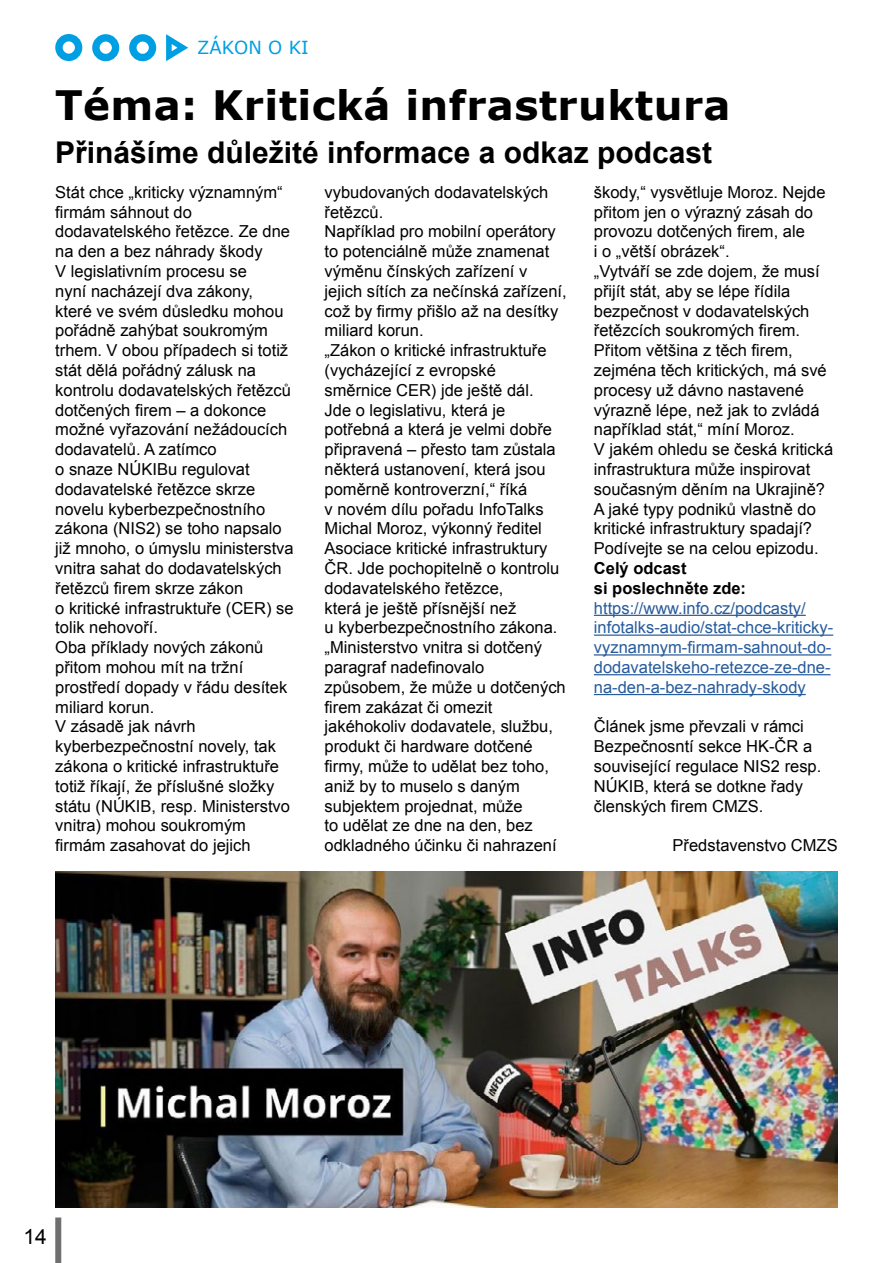
<style>
.page{position:relative;width:893px;height:1263px;background:#fff}
.page>*{position:absolute;margin:0;border:0;box-sizing:border-box;transform-origin:0 0}
.t1{font:700 40.5px "Verdana";letter-spacing:.01em;color:#000}
.t2{font:700 30px "Arial";color:#000}
.t3{font:21px "Arial";color:#000}
.t4{font:18px "Verdana";color:#009fe3}
.t5{font:16.5px/19.8px "Arial";color:#000}
.t6{font:16.5px/19.8px "Arial";color:#275b9b}
.t7{font:700 16.5px "Arial";color:#000}
</style>
<div class="page">
<div style="left:55px;top:1217px;width:6px;height:46px;background:#706f6f"></div>
<div style="left:55px;top:34px;width:27px;height:27px;border:7px solid #009fe3;border-radius:50%"></div>
<div style="left:92px;top:34px;width:27px;height:27px;border:7px solid #009fe3;border-radius:50%"></div>
<div style="left:129px;top:34px;width:27px;height:27px;border:7px solid #009fe3;border-radius:50%"></div>
<svg style="left:166px;top:34px;width:22px;height:27px"></svg>
<hr style="left:594px;top:615px;width:212px;height:1px;background:#275b9b">
<hr style="left:594px;top:634px;width:239px;height:2px;background:#275b9b">
<hr style="left:594px;top:654px;width:237px;height:1px;background:#275b9b">
<hr style="left:594px;top:674px;width:236px;height:1px;background:#275b9b">
<hr style="left:594px;top:694px;width:212px;height:1px;background:#275b9b">
<img style="left:55px;top:871px;width:783px;height:337px">
<p class="t4" style="left:197px;top:36px;width:113px">ZÁKON O KI</p>
<p class="t1" style="left:55px;top:79px;width:677px">Téma: Kritická infrastruktura</p>
<p class="t2" style="left:55px;top:133px;width:658px">Přinášíme důležité informace a odkaz podcast</p>
<p class="t5" style="left:55px;top:182px;width:236px">Stát chce „kriticky významným“ firmám sáhnout do dodavatelského řetězce. Ze dne na den a bez náhrady škody</p>
<p class="t5" style="left:55px;top:261px;width:240px">V legislativním procesu se<br>nyní nacházejí dva zákony, které ve svém důsledku mohou pořádně zahýbat soukromým trhem. V obou případech si totiž stát dělá pořádný zálusk na kontrolu dodavatelských řetězců dotčených firem – a dokonce možné vyřazování nežádoucích dodavatelů. A zatímco<br>o snaze NÚKIBu regulovat dodavatelské řetězce skrze novelu kyberbezpečnostního zákona (NIS2) se toho napsalo již mnoho, o úmyslu ministerstva vnitra sahat do dodavatelských řetězců firem skrze zákon<br>o kritické infrastruktuře (CER) se tolik nehovoří.</p>
<p class="t5" style="left:55px;top:638px;width:234px">Oba příklady nových zákonů přitom mohou mít na tržní prostředí dopady v řádu desítek miliard korun.</p>
<p class="t5" style="left:55px;top:717px;width:236px">V zásadě jak návrh kyberbezpečnostní novely, tak zákona o kritické infrastruktuře totiž říkají, že příslušné složky státu (NÚKIB, resp. Ministerstvo vnitra) mohou soukromým firmám zasahovat do jejich</p>
<p class="t5" style="left:594px;top:182px;width:233px">škody,“ vysvětluje Moroz. Nejde přitom jen o výrazný zásah do provozu dotčených firem, ale<br>i o „větší obrázek“.</p>
<p class="t5" style="left:594px;top:261px;width:234px">„Vytváří se zde dojem, že musí přijít stát, aby se lépe řídila bezpečnost v dodavatelských řetězcích soukromých firem.<br>Přitom většina z těch firem, zejména těch kritických, má své procesy už dávno nastavené výrazně lépe, než jak to zvládá například stát,“ míní Moroz.</p>
<p class="t5" style="left:594px;top:440px;width:241px">V jakém ohledu se česká kritická infrastruktura může inspirovat současným děním na Ukrajině?<br>A jaké typy podniků vlastně do kritické infrastruktury spadají?<br>Podívejte se na celou epizodu.</p>
<p class="t7" style="left:594px;top:557px;width:94px">Celý odcast</p>
<p class="t7" style="left:594px;top:577px;width:154px">si poslechněte zde:</p>
<p class="t6" style="left:594px;top:598px;width:241px">https://www.info.cz/podcasty/ infotalks-audio/stat-chce-kriticky&shy;vyznamnym-firmam-sahnout-do&shy;dodavatelskeho-retezce-ze-dne&shy;na-den-a-bez-nahrady-skody</p>
<p class="t5" style="left:594px;top:717px;width:229px">Článek jsme převzali v rámci<br>Bezpečnosntí sekce HK-ČR a související regulace NIS2 resp.<br>NÚKIB, která se dotkne řady členských firem CMZS.</p>
<p class="t5" style="left:673px;top:836px;width:167px">Představenstvo CMZS</p>
<p class="t5" style="left:325px;top:182px;width:225px">vybudovaných dodavatelských řetězců.</p>
<p class="t5" style="left:325px;top:222px;width:244px">Například pro mobilní operátory to potenciálně může znamenat výměnu čínských zařízení v jejich sítích za nečínská zařízení, což by firmy přišlo až na desítky miliard korun.</p>
<p class="t5" style="left:325px;top:341px;width:236px">„Zákon o kritické infrastruktuře (vycházející z evropské směrnice CER) jde ještě dál.<br>Jde o legislativu, která je potřebná a která je velmi dobře připravená – přesto tam zůstala některá ustanovení, která jsou poměrně kontroverzní,“ říká<br>v novém dílu pořadu InfoTalks<br>Michal Moroz, výkonný ředitel<br>Asociace kritické infrastruktury<br>ČR. Jde pochopitelně o kontrolu dodavatelského řetězce,<br>která je ještě přísnější než<br>u kyberbezpečnostního zákona.</p>
<p class="t5" style="left:325px;top:638px;width:243px">„Ministerstvo vnitra si dotčený paragraf nadefinovalo způsobem, že může u dotčených firem zakázat či omezit jakéhokoliv dodavatele, službu, produkt či hardware dotčené firmy, může to udělat bez toho, aniž by to muselo s daným subjektem projednat, může<br>to udělat ze dne na den, bez odkladného účinku či nahrazení</p>
<p class="t3" style="left:23px;top:1223px;width:25px">14</p>
</div>
